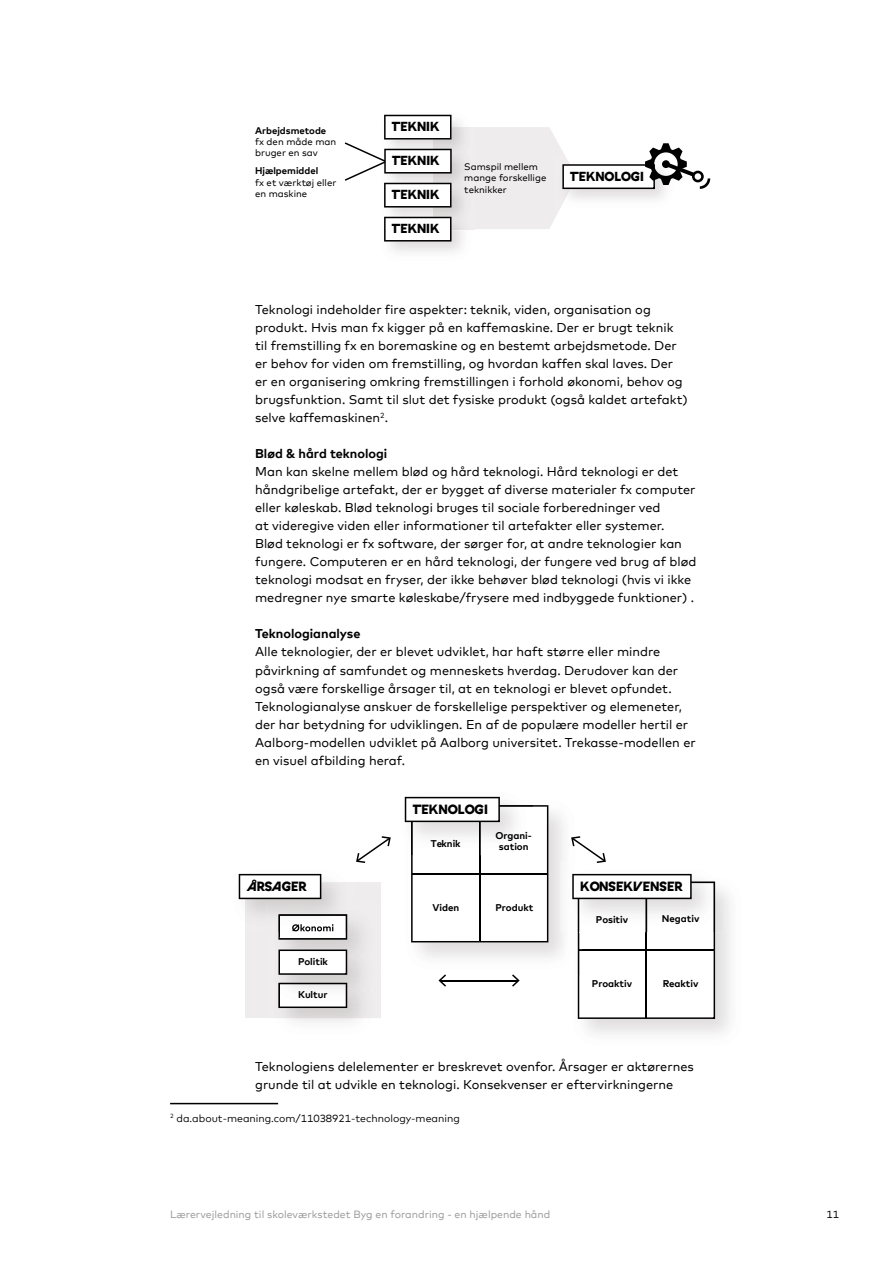
<style>
.page{position:relative;width:893px;height:1263px;background:#fff}
.page>*{position:absolute;margin:0;border:0;box-sizing:border-box;transform-origin:0 0}
.t1{font:13.05px "EXPOFFICE Display";color:#000}
.t2{font:12.75px/18px "Mark Offc Pro";color:#000}
.t3{font:700 12.75px "Mark Offc Pro";color:#000}
.t4{font:12.75px "EXPOFFICE Display";color:#000}
.t5{font:10.5px "Mark Offc Pro";color:#9d9d9c}
.t6{font:10.5px "Mark Offc Pro";color:#000}
.t7{font:10.5px "Mark Offc Pro";color:#000}
.t8{font:700 9.75px/10.8px "Mark Offc Pro";color:#000;text-align:center}
.t9{font:9.6px/11.6px "Mark Offc Pro";color:#000}
.t10{font:700 9.6px "Mark Offc Pro";color:#000}
</style>
<div class="page">
<img style="left:585px;top:894px;width:145px;height:140px">
<img style="left:411px;top:805px;width:153px;height:153px">
<div style="left:245px;top:882px;width:136px;height:136px;background:#eeeced"></div>
<img style="left:347px;top:925px;width:14px;height:12px">
<svg style="left:278px;top:932px;width:69px;height:5px"></svg>
<img style="left:278px;top:937px;width:89px;height:71px">
<img style="left:278px;top:937px;width:69px;height:2px">
<img style="left:278px;top:983px;width:69px;height:25px">
<svg style="left:278px;top:949px;width:69px;height:26px"></svg>
<img style="left:238px;top:873px;width:84px;height:27px">
<img style="left:245px;top:882px;width:90px;height:31px">
<img style="left:266px;top:902px;width:89px;height:30px">
<img style="left:278px;top:914px;width:69px;height:18px">
<img style="left:292px;top:924px;width:41px;height:7px">
<svg style="left:239px;top:874px;width:82px;height:25px"></svg>
<svg style="left:405px;top:797px;width:143px;height:145px"></svg>
<img style="left:560px;top:862px;width:165px;height:70px">
<svg style="left:572px;top:874px;width:143px;height:145px"></svg>
<hr style="left:440px;top:980px;width:78px;height:1px;background:#000">
<svg style="left:438px;top:974px;width:8px;height:13px"></svg>
<svg style="left:512px;top:974px;width:8px;height:13px"></svg>
<svg style="left:356px;top:836px;width:35px;height:27px"></svg>
<svg style="left:571px;top:836px;width:35px;height:27px"></svg>
<hr style="left:170px;top:1103px;width:108px;height:1px;background:#000">
<img style="left:384px;top:114px;width:68px;height:1px">
<svg style="left:345px;top:115px;width:365px;height:127px"></svg>
<p class="t10" style="left:255px;top:123px;width:73px">Arbejdsmetode</p>
<p class="t9" style="left:255px;top:136px;width:83px;line-height:10.6px">fx den måde man bruger en sav</p>
<p class="t10" style="left:255px;top:163px;width:65px">Hjælpemiddel</p>
<p class="t9" style="left:255px;top:176px;width:83px">fx et værktøj eller en maskine</p>
<p class="t4" style="left:392px;top:119px;width:49px">TEKNIK</p>
<p class="t4" style="left:392px;top:153px;width:49px">TEKNIK</p>
<p class="t4" style="left:392px;top:187px;width:49px">TEKNIK</p>
<p class="t4" style="left:392px;top:221px;width:49px">TEKNIK</p>
<p class="t9" style="left:464px;top:160px;width:84px">Samspil mellem mange forskellige teknikker</p>
<p class="t4" style="left:570px;top:169px;width:75px">TEKNOLOGI</p>
<p class="t2" style="left:255px;top:300px;width:434px">Teknologi indeholder fire aspekter: teknik, viden, organisation og produkt. Hvis man fx kigger på en kaffemaskine. Der er brugt teknik til fremstilling fx en boremaskine og en bestemt arbejdsmetode. Der er behov for viden om fremstilling, og hvordan kaffen skal laves. Der er en organisering omkring fremstillingen i forhold økonomi, behov og brugsfunktion. Samt til slut det fysiske produkt (også kaldet artefakt) selve kaffemaskinen<sup>2</sup>.</p>
<p class="t3" style="left:255px;top:444px;width:134px">Blød &amp; hård teknologi</p>
<p class="t2" style="left:255px;top:462px;width:443px">Man kan skelne mellem blød og hård teknologi. Hård teknologi er det håndgribelige artefakt, der er bygget af diverse materialer fx computer eller køleskab. Blød teknologi bruges til sociale forberedninger ved<br>at videregive viden eller informationer til artefakter eller systemer.<br>Blød teknologi er fx software, der sørger for, at andre teknologier kan fungere. Computeren er en hård teknologi, der fungere ved brug af blød teknologi modsat en fryser, der ikke behøver blød teknologi (hvis vi ikke medregner nye smarte køleskabe/frysere med indbyggede funktioner) .</p>
<p class="t3" style="left:255px;top:624px;width:107px">Teknologianalyse</p>
<p class="t2" style="left:255px;top:642px;width:442px">Alle teknologier, der er blevet udviklet, har haft større eller mindre påvirkning af samfundet og menneskets hverdag. Derudover kan der også være forskellige årsager til, at en teknologi er blevet opfundet.<br>Teknologianalyse anskuer de forskellelige perspektiver og elemeneter, der har betydning for udviklingen. En af de populære modeller hertil er Aalborg-modellen udviklet på Aalborg universitet. Trekasse-modellen er en visuel afbilding heraf.</p>
<p class="t1" style="left:247px;top:878px;width:61px">ÅRSAGER</p>
<p class="t8" style="left:298px;top:955px;width:31px">Politik</p>
<p class="t8" style="left:298px;top:989px;width:31px">Kultur</p>
<p class="t1" style="left:413px;top:801px;width:77px">TEKNOLOGI</p>
<p class="t8" style="left:431px;top:837px;width:31px">Teknik</p>
<p class="t8" style="left:496px;top:829px;width:38px">Organi&shy;sation</p>
<p class="t8" style="left:432px;top:901px;width:28px">Viden</p>
<p class="t8" style="left:495px;top:901px;width:39px">Produkt</p>
<p class="t1" style="left:580px;top:878px;width:104px">KONSEKVENSER</p>
<p class="t8" style="left:596px;top:913px;width:34px">Positiv</p>
<p class="t8" style="left:662px;top:913px;width:39px">Negativ</p>
<p class="t8" style="left:592px;top:977px;width:42px">Proaktiv</p>
<p class="t8" style="left:663px;top:977px;width:37px">Reaktiv</p>
<p class="t2" style="left:255px;top:1056px;width:440px">Teknologiens delelementer er breskrevet ovenfor. Årsager er aktørernes grunde til at udvikle en teknologi. Konsekvenser er eftervirkningerne</p>
<p class="t6" style="left:170px;top:1110px;width:291px"><sup>2</sup> da.about-meaning.com/11038921-technology-meaning</p>
<p class="t5" style="left:170px;top:1206px;width:382px">Lærervejledning til skoleværkstedet Byg en forandring - en hjælpende hånd</p>
<p class="t7" style="left:826px;top:1206px;width:14px">11</p>
</div>
